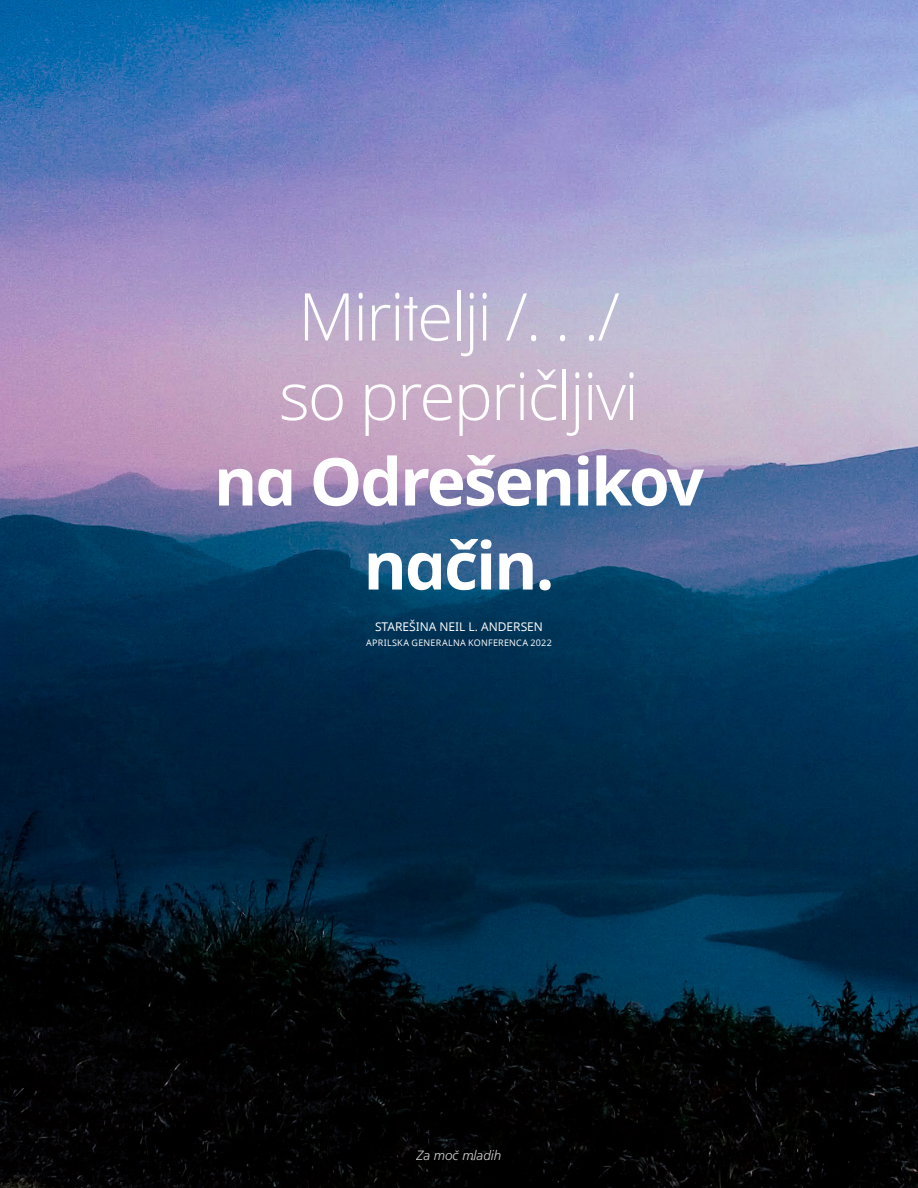
<style>
.page{position:relative;width:918px;height:1188px;background:#fff}
.page>*{position:absolute;margin:0;border:0;box-sizing:border-box;transform-origin:0 0}
.Pull_Quote_Andersen1{font:300 66px/79.5px "Dots Solidlds Lat";letter-spacing:-.03em;color:#fff}
.Pull_Quote_Andersen1-2{font:700 66px/84px "Dots Solidlds Lat";letter-spacing:-.03em;color:#fff;text-align:center}
.t1{font:italic 300 13.5px "Frutigerlds Lat";color:#fff}
.Citation_center_whit{font:12px "Dots Solidlds Lat";color:#fff}
.GC_white_centered{font:9px "Dots Solidlds Lat";letter-spacing:.03em;color:#fff}
</style>
<div class="page">
<img style="left:0;top:0;width:918px;height:1188px">
<p class="Pull_Quote_Andersen1" style="left:279px;top:277px;width:361px">Miritelji /. . ./ so prepričljivi</p>
<p class="Pull_Quote_Andersen1-2" style="left:214px;top:441px;width:492px">na Odrešenikov način.</p>
<p class="Citation_center_whit" style="left:375px;top:618px;width:169px">STAREŠINA NEIL L. ANDERSEN</p>
<p class="GC_white_centered" style="left:366px;top:636px;width:187px">APRILSKA GENERALNA KONFERENCA 2022</p>
<h2 class="t1" style="left:417px;top:1145px;width:86px">Za moč mladih</h2>
</div>
